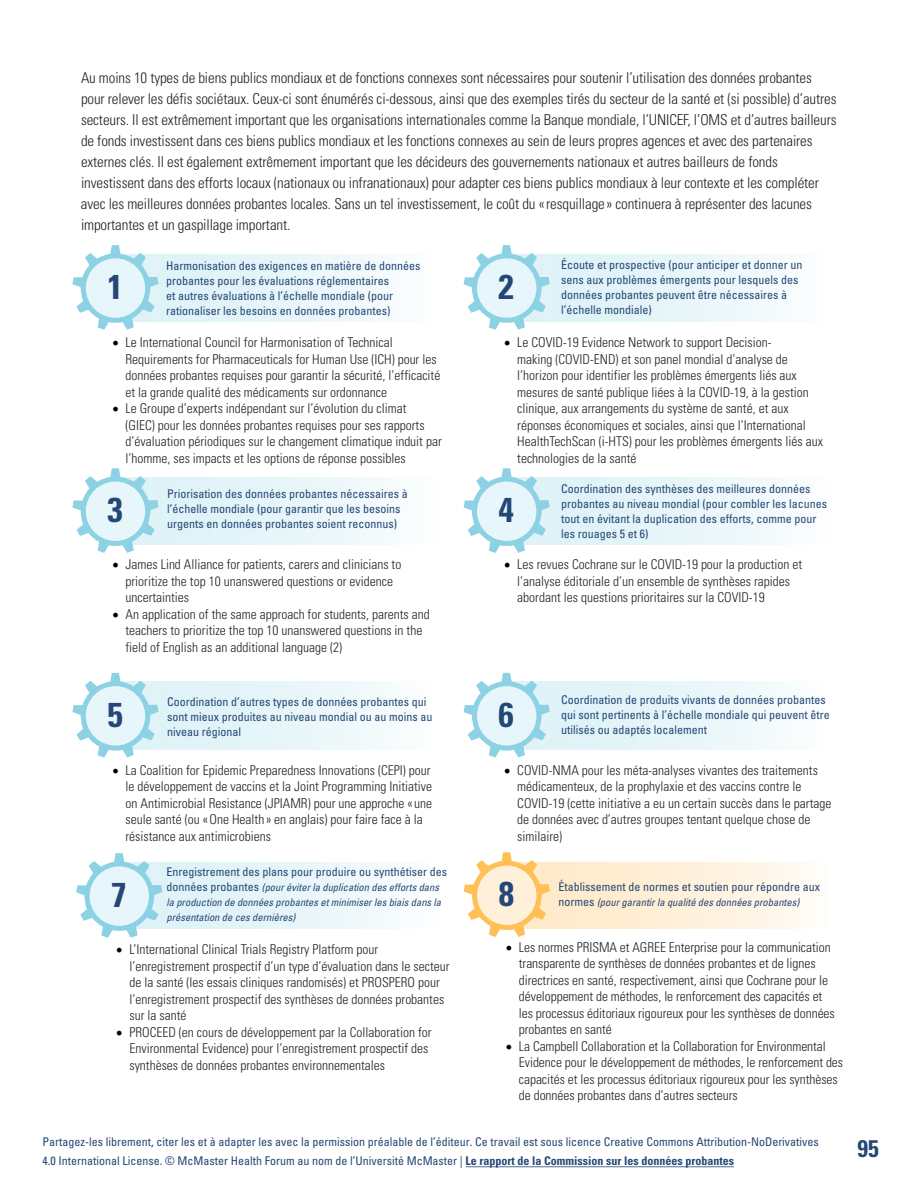
<style>
.page{position:relative;width:918px;height:1188px;background:#fff}
.page>*{position:absolute;margin:0;border:0;box-sizing:border-box;transform-origin:0 0}
.t1{font:700 condensed 34.5px "Univers";color:#254776}
.t2{font:700 condensed 24px "Univers";color:#254776}
.t3{font:300 condensed 15px/21px "Univers";letter-spacing:-.01em;color:#1e252b}
.t4{font:300 condensed 13.5px/16.5px "Univers";color:#1e252b}
.t5{font:condensed 12px/15px "Univers";color:#254776}
.t6{font:italic condensed 10.5px/15px "Univers";color:#254776}
.s1{font-family:"Minion Pro";font-weight:400;font-stretch:normal;font-size:18px;color:#000}
.s2{font-style:normal;font-size:12px}
.s3{font-weight:700}
</style>
<div class="page">
<svg style="left:159px;top:682px;width:225px;height:67px"></svg>
<svg style="left:550px;top:682px;width:226px;height:67px"></svg>
<svg style="left:550px;top:254px;width:226px;height:68px"></svg>
<svg style="left:159px;top:254px;width:225px;height:68px"></svg>
<svg style="left:159px;top:477px;width:226px;height:68px"></svg>
<svg style="left:550px;top:477px;width:227px;height:68px"></svg>
<svg style="left:72px;top:245px;width:87px;height:85px"></svg>
<div style="left:86px;top:258px;width:59px;height:60px;background:#e7f6fa;border-radius:50%"></div>
<svg style="left:463px;top:245px;width:87px;height:85px"></svg>
<div style="left:477px;top:258px;width:59px;height:60px;background:#e7f6fa;border-radius:50%"></div>
<svg style="left:72px;top:468px;width:87px;height:85px"></svg>
<div style="left:86px;top:482px;width:59px;height:59px;background:#e7f6fa;border-radius:50%"></div>
<svg style="left:463px;top:468px;width:87px;height:85px"></svg>
<div style="left:477px;top:482px;width:59px;height:59px;background:#e7f6fa;border-radius:50%"></div>
<svg style="left:72px;top:673px;width:87px;height:85px"></svg>
<div style="left:86px;top:686px;width:59px;height:60px;background:#e7f6fa;border-radius:50%"></div>
<svg style="left:463px;top:673px;width:87px;height:85px"></svg>
<div style="left:477px;top:686px;width:59px;height:60px;background:#e7f6fa;border-radius:50%"></div>
<svg style="left:162px;top:862px;width:225px;height:67px"></svg>
<svg style="left:76px;top:853px;width:86px;height:85px"></svg>
<div style="left:90px;top:866px;width:59px;height:60px;background:#e7f6fa;border-radius:50%"></div>
<svg style="left:463px;top:852px;width:87px;height:85px"></svg>
<div style="left:477px;top:866px;width:60px;height:59px;background:#fff0d9;border-radius:50%"></div>
<hr style="left:466px;top:1166px;width:268px;height:1px;background:#254776">
<p class="t3" style="left:81px;top:67px;width:757px">Au moins 10 types de biens publics mondiaux et de fonctions connexes sont nécessaires pour soutenir l’utilisation des données probantes pour relever les défis sociétaux. Ceux-ci sont énumérés ci-dessous, ainsi que des exemples tirés du secteur de la santé et (si possible) d’autres secteurs. Il est extrêmement important que les organisations internationales comme la Banque mondiale, l’UNICEF, l’OMS et d’autres bailleurs de fonds investissent dans ces biens publics mondiaux et les fonctions connexes au sein de leurs propres agences et avec des partenaires externes clés. Il est également extrêmement important que les décideurs des gouvernements nationaux et autres bailleurs de fonds investissent dans des efforts locaux (nationaux ou infranationaux) pour adapter ces biens publics mondiaux à leur contexte et les compléter avec les meilleures données probantes locales. Sans un tel investissement, le coût du «resquillage» continuera à représenter des lacunes importantes et un gaspillage important.</p>
<p class="t5" style="left:561px;top:257px;width:243px">Écoute et prospective (pour anticiper et donner un sens aux problèmes émergents pour lesquels des données probantes peuvent être nécessaires à l’échelle mondiale)</p>
<p class="t4" style="left:517px;top:334px;width:307px;text-indent:-14px"><span class="s1">•</span> Le COVID-19 Evidence Network to support Decision-<br>making (COVID-END) et son panel mondial d’analyse de l’horizon pour identifier les problèmes émergents liés aux mesures de santé publique liées à la COVID-19, à la gestion clinique, aux arrangements du système de santé, et aux réponses économiques et sociales, ainsi que l’International HealthTechScan (i-HTS) pour les problèmes émergents liés aux technologies de la santé</p>
<p class="t5" style="left:166px;top:258px;width:256px">Harmonisation des exigences en matière de données probantes pour les évaluations réglementaires<br>et autres évaluations à l’échelle mondiale (pour rationaliser les besoins en données probantes)</p>
<p class="t4" style="left:126px;top:334px;width:316px;text-indent:-14px"><span class="s1">•</span> Le International Council for Harmonisation of Technical Requirements for Pharmaceuticals for Human Use (ICH) pour les données probantes requises pour garantir la sécurité, l’efficacité et la grande qualité des médicaments sur ordonnance</p>
<p class="t4" style="left:126px;top:400px;width:318px;text-indent:-14px"><span class="s1">•</span> Le Groupe d’experts indépendant sur l’évolution du climat<br>(GIEC) pour les données probantes requises pour ses rapports d’évaluation périodiques sur le changement climatique induit par l’homme, ses impacts et les options de réponse possibles</p>
<h1 class="t1" style="left:107px;top:266px;width:17px">1</h1>
<h1 class="t1" style="left:499px;top:266px;width:17px">2</h1>
<p class="t5" style="left:561px;top:481px;width:267px">Coordination des synthèses des meilleures données probantes au niveau mondial (pour combler les lacunes tout en évitant la duplication des efforts, comme pour les rouages 5 et 6)</p>
<p class="t4" style="left:517px;top:556px;width:286px;text-indent:-14px"><span class="s1">•</span> Les revues Cochrane sur le COVID-19 pour la production et l’analyse éditoriale d’un ensemble de synthèses rapides abordant les questions prioritaires sur la COVID-19</p>
<p class="t5" style="left:167px;top:486px;width:242px">Priorisation des données probantes nécessaires à l’échelle mondiale (pour garantir que les besoins urgents en données probantes soient reconnus)</p>
<p class="t4" style="left:126px;top:556px;width:277px;text-indent:-14px"><span class="s1">•</span> James Lind Alliance for patients, carers and clinicians to prioritize the top 10 unanswered questions or evidence uncertainties</p>
<p class="t4" style="left:126px;top:606px;width:306px;text-indent:-14px"><span class="s1">•</span> An application of the same approach for students, parents and teachers to prioritize the top 10 unanswered questions in the field of English as an additional language (2)</p>
<h1 class="t1" style="left:107px;top:489px;width:17px">3</h1>
<h1 class="t1" style="left:499px;top:489px;width:17px">4</h1>
<p class="t5" style="left:561px;top:692px;width:270px">Coordination de produits vivants de données probantes qui sont pertinents à l’échelle mondiale qui peuvent être utilisés ou adaptés localement</p>
<p class="t4" style="left:517px;top:762px;width:316px;text-indent:-14px"><span class="s1">•</span> COVID-NMA pour les méta-analyses vivantes des traitements médicamenteux, de la prophylaxie et des vaccins contre le COVID-19 (cette initiative a eu un certain succès dans le partage de données avec d’autres groupes tentant quelque chose de similaire)</p>
<p class="t5" style="left:167px;top:694px;width:267px">Coordination d’autres types de données probantes qui sont mieux produites au niveau mondial ou au moins au niveau régional</p>
<p class="t4" style="left:126px;top:762px;width:308px;text-indent:-13px"><span class="s1">•</span> La Coalition for Epidemic Preparedness Innovations (CEPI) pour le développement de vaccins et la Joint Programming Initiative on Antimicrobial Resistance (JPIAMR) pour une approche « une seule santé (ou «One Health » en anglais) pour faire face à la résistance aux antimicrobiens</p>
<h1 class="t1" style="left:107px;top:694px;width:17px">5</h1>
<h1 class="t1" style="left:499px;top:694px;width:17px">6</h1>
<p class="t5" style="left:166px;top:865px;width:282px">Enregistrement des plans pour produire ou synthétiser des</p>
<p class="t6" style="left:166px;top:880px;width:276px"><span class="s2">données probantes</span> (pour éviter la duplication des efforts dans la production de données probantes et minimiser les biais dans la présentation de ces dernières)</p>
<h1 class="t1" style="left:111px;top:874px;width:17px">7</h1>
<h1 class="t1" style="left:499px;top:873px;width:17px">8</h1>
<p class="t5" style="left:558px;top:879px;width:263px">Établissement de normes et soutien pour répondre aux</p>
<p class="t6" style="left:558px;top:894px;width:243px"><span class="s2">normes</span> (pour garantir la qualité des données probantes)</p>
<p class="t4" style="left:129px;top:941px;width:322px;text-indent:-14px"><span class="s1">•</span> L’International Clinical Trials Registry Platform pour l’enregistrement prospectif d’un type d’évaluation dans le secteur de la santé (les essais cliniques randomisés) et PROSPERO pour l’enregistrement prospectif des synthèses de données probantes sur la santé</p>
<p class="t4" style="left:129px;top:1024px;width:304px;text-indent:-14px"><span class="s1">•</span> PROCEED (en cours de développement par la Collaboration for<br>Environmental Evidence) pour l’enregistrement prospectif des synthèses de données probantes environnementales</p>
<p class="t4" style="left:519px;top:939px;width:317px;text-indent:-14px"><span class="s1">•</span> Les normes PRISMA et AGREE Enterprise pour la communication transparente de synthèses de données probantes et de lignes directrices en santé, respectivement, ainsi que Cochrane pour le développement de méthodes, le renforcement des capacités et les processus éditoriaux rigoureux pour les synthèses de données probantes en santé</p>
<p class="t4" style="left:519px;top:1038px;width:326px;text-indent:-14px"><span class="s1">•</span> La Campbell Collaboration et la Collaboration for Environmental Evidence pour le développement de méthodes, le renforcement des capacités et les processus éditoriaux rigoureux pour les synthèses de données probantes dans d’autres secteurs</p>
<p class="t5" style="left:43px;top:1133px;width:778px;line-height:18.3px">Partagez-les librement, citer les et à adapter les avec la permission préalable de l’éditeur. Ce travail est sous licence Creative Commons Attribution-NoDerivatives<br>4.0 International License. © McMaster Health Forum au nom de l’Université McMaster | <span class="s3">Le rapport de la Commission sur les données probantes</span></p>
<h2 class="t2" style="left:858px;top:1134px;width:23px">95</h2>
</div>
